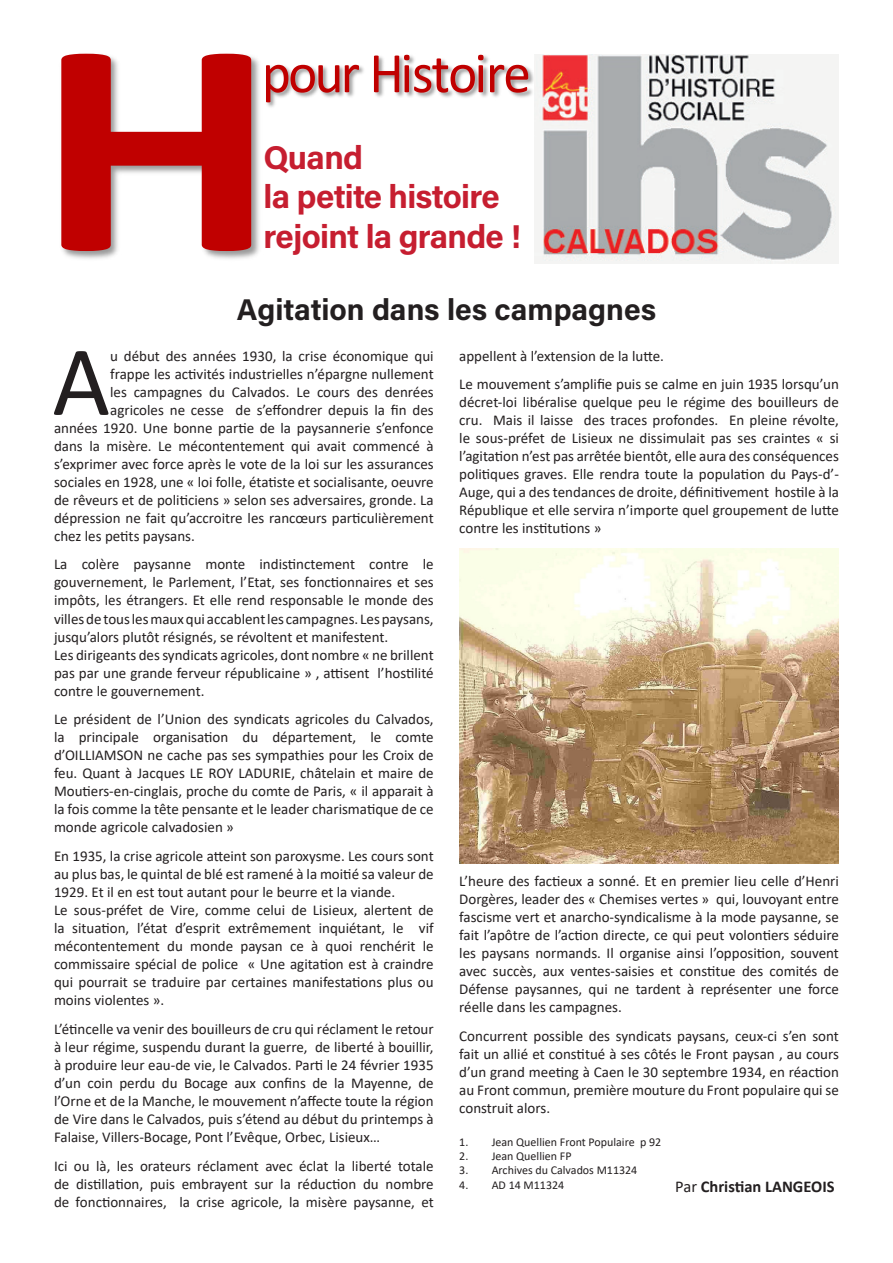
<style>
.page{position:relative;width:893px;height:1263px;background:#fff}
.page>*{position:absolute;margin:0;border:0;box-sizing:border-box;transform-origin:0 0}
.t1{font:100.05px "Calibri";color:#231f20}
.t2{font:33px "Acumin Variable Concept";letter-spacing:-.02em;color:#c61e30}
.t3{font:30px "Acumin Variable Concept";color:#231f20}
.t4{font:700 16.5px "Calibri";color:#231f20}
.t5{font:15px/18px "Calibri";color:#231f20;text-align:justify}
.t6{font:12px "Calibri";color:#231f20}
.s1{font-weight:400}
</style>
<div class="page">
<img style="left:63px;top:53px;width:197px;height:206px">
<svg style="left:61px;top:54px;width:190px;height:197px"></svg>
<img style="left:266px;top:54px;width:268px;height:53px">
<svg style="left:266px;top:65px;width:73px;height:37px"></svg>
<svg style="left:345px;top:65px;width:14px;height:27px"></svg>
<svg style="left:374px;top:55px;width:110px;height:38px"></svg>
<svg style="left:490px;top:65px;width:38px;height:28px"></svg>
<img style="left:534px;top:54px;width:305px;height:210px">
<img style="left:459px;top:549px;width:380px;height:314px">
<p class="t2" style="left:264px;top:135px;width:101px">Quand</p>
<p class="t2" style="left:264px;top:174px;width:238px">la petite histoire</p>
<p class="t2" style="left:264px;top:214px;width:259px">rejoint la grande !</p>
<p class="t3" style="left:237px;top:289px;width:421px">Agitation dans les campagnes</p>
<p class="t1" style="left:52px;top:312px;width:59px">A</p>
<p class="t5" style="left:110px;top:346px;width:325px">u début des années 1930, la crise économique qui</p>
<p class="t5" style="left:110px;top:364px;width:325px">frappe les activités industrielles n’épargne nullement</p>
<p class="t5" style="left:110px;top:382px;width:325px">les campagnes du Calvados. Le cours des denrées</p>
<p class="t5" style="left:110px;top:400px;width:325px">agricoles ne cesse de s’effondrer depuis la fin des</p>
<p class="t5" style="left:54px;top:418px;width:381px">années 1920. Une bonne partie de la paysannerie s’enfonce</p>
<p class="t5" style="left:54px;top:436px;width:381px">dans la misère. Le mécontentement qui avait commencé à</p>
<p class="t5" style="left:54px;top:454px;width:381px">s’exprimer avec force après le vote de la loi sur les assurances</p>
<p class="t5" style="left:54px;top:472px;width:381px">sociales en 1928, une « loi folle, étatiste et socialisante, oeuvre</p>
<p class="t5" style="left:54px;top:490px;width:381px">de rêveurs et de politiciens » selon ses adversaires, gronde. La</p>
<p class="t5" style="left:54px;top:508px;width:381px">dépression ne fait qu’accroitre les rancœurs particulièrement</p>
<p class="t5" style="left:54px;top:526px;width:142px">chez les petits paysans.</p>
<p class="t5" style="left:54px;top:555px;width:381px">La colère paysanne monte indistinctement contre le gouvernement, le Parlement, l’Etat, ses fonctionnaires et ses impôts, les étrangers. Et elle rend responsable le monde des villes de tous les maux qui accablent les campagnes. Les paysans, jusqu’alors plutôt résignés, se révoltent et manifestent.</p>
<p class="t5" style="left:54px;top:645px;width:381px">Les dirigeants des syndicats agricoles, dont nombre « ne brillent pas par une grande ferveur républicaine » , attisent l’hostilité contre le gouvernement.</p>
<p class="t5" style="left:54px;top:710px;width:381px">Le président de l’Union des syndicats agricoles du Calvados, la principale organisation du département, le comte d’OILLIAMSON ne cache pas ses sympathies pour les Croix de feu. Quant à Jacques LE ROY LADURIE, châtelain et maire de Moutiers-en-cinglais, proche du comte de Paris, « il apparait à la fois comme la tête pensante et le leader charismatique de ce monde agricole calvadosien »</p>
<p class="t5" style="left:54px;top:847px;width:381px">En 1935, la crise agricole atteint son paroxysme. Les cours sont au plus bas, le quintal de blé est ramené à la moitié sa valeur de 1929. Et il en est tout autant pour le beurre et la viande.</p>
<p class="t5" style="left:54px;top:901px;width:381px">Le sous-préfet de Vire, comme celui de Lisieux, alertent de la situation, l’état d’esprit extrêmement inquiétant, le vif mécontentement du monde paysan ce à quoi renchérit le commissaire spécial de police « Une agitation est à craindre qui pourrait se traduire par certaines manifestations plus ou moins violentes ».</p>
<p class="t5" style="left:54px;top:1019px;width:381px">L’étincelle va venir des bouilleurs de cru qui réclament le retour à leur régime, suspendu durant la guerre, de liberté à bouillir, à produire leur eau-de vie, le Calvados. Parti le 24 février 1935 d’un coin perdu du Bocage aux confins de la Mayenne, de l’Orne et de la Manche, le mouvement n’affecte toute la région de Vire dans le Calvados, puis s’étend au début du printemps à Falaise, Villers-Bocage, Pont l’Evêque, Orbec, Lisieux…</p>
<p class="t5" style="left:54px;top:1156px;width:381px">Ici ou là, les orateurs réclament avec éclat la liberté totale de distillation, puis embrayent sur la réduction du nombre de fonctionnaires, la crise agricole, la misère paysanne, et</p>
<p class="t5" style="left:459px;top:346px;width:206px">appellent à l’extension de la lutte.</p>
<p class="t5" style="left:459px;top:375px;width:381px">Le mouvement s’amplifie puis se calme en juin 1935 lorsqu’un décret-loi libéralise quelque peu le régime des bouilleurs de cru. Mais il laisse des traces profondes. En pleine révolte, le sous-préfet de Lisieux ne dissimulait pas ses craintes « si l’agitation n’est pas arrêtée bientôt, elle aura des conséquences politiques graves. Elle rendra toute la population du Pays-d’- Auge, qui a des tendances de droite, définitivement hostile à la République et elle servira n’importe quel groupement de lutte contre les institutions »</p>
<p class="t5" style="left:459px;top:872px;width:381px">L’heure des factieux a sonné. Et en premier lieu celle d’Henri Dorgères, leader des « Chemises vertes » qui, louvoyant entre fascisme vert et anarcho-syndicalisme à la mode paysanne, se fait l’apôtre de l’action directe, ce qui peut volontiers séduire les paysans normands. Il organise ainsi l’opposition, souvent avec succès, aux ventes-saisies et constitue des comités de Défense paysannes, qui ne tardent à représenter une force réelle dans les campagnes.</p>
<p class="t5" style="left:459px;top:1027px;width:381px">Concurrent possible des syndicats paysans, ceux-ci s’en sont fait un allié et constitué à ses côtés le Front paysan , au cours d’un grand meeting à Caen le 30 septembre 1934, en réaction au Front commun, première mouture du Front populaire qui se construit alors.</p>
<p class="t6" style="left:459px;top:1133px;width:204px">1. Jean Quellien Front Populaire p 92</p>
<p class="t6" style="left:459px;top:1148px;width:114px">2. Jean Quellien FP</p>
<p class="t6" style="left:459px;top:1162px;width:180px">3. Archives du Calvados M11324</p>
<p class="t6" style="left:459px;top:1176px;width:107px">4. AD 14 M11324</p>
<p class="t4" style="left:675px;top:1175px;width:161px"><span class="s1">Par</span> Christian LANGEOIS</p>
</div>
